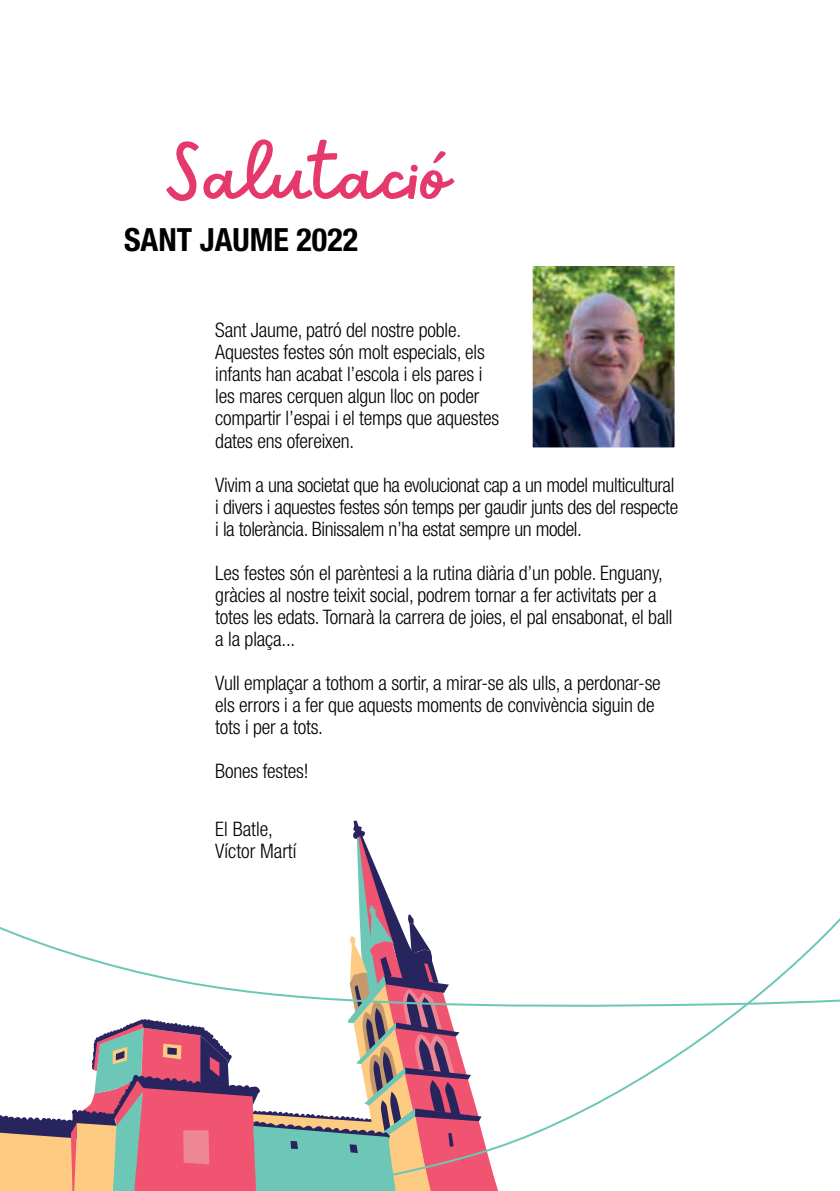
<style>
.page{position:relative;width:840px;height:1191px;background:#fff}
.page>*{position:absolute;margin:0;border:0;box-sizing:border-box;transform-origin:0 0}
.t1{font:91.8px "Sweet Apricot";letter-spacing:-.08em;color:#e5396c}
.t2{font:700 condensed 32px "Helvetica Neue LT Std";color:#000}
.t3{font:300 condensed 20px/22px "Helvetica Neue LT Std";letter-spacing:-.01em;color:#000}
</style>
<div class="page">
<svg style="left:0;top:1019px;width:498px;height:172px"></svg>
<svg style="left:269px;top:820px;width:570px;height:370px"></svg>
<img style="left:532px;top:266px;width:143px;height:182px">
<h1 class="t1" style="left:167px;top:132px;width:289px">Salutació</h1>
<h2 class="t2" style="left:124px;top:220px;width:235px">SANT JAUME 2022</h2>
<p class="t3" style="left:215px;top:319px;width:285px">Sant Jaume, patró del nostre poble.<br>Aquestes festes són molt especials, els infants han acabat l’escola i els pares i les mares cerquen algun lloc on poder compartir l’espai i el temps que aquestes dates ens ofereixen.</p>
<p class="t3" style="left:215px;top:473px;width:464px">Vivim a una societat que ha evolucionat cap a un model multicultural i divers i aquestes festes són temps per gaudir junts des del respecte i la tolerància. Binissalem n’ha estat sempre un model.</p>
<p class="t3" style="left:215px;top:561px;width:458px">Les festes són el parèntesi a la rutina diària d’un poble. Enguany, gràcies al nostre teixit social, podrem tornar a fer activitats per a totes les edats. Tornarà la carrera de joies, el pal ensabonat, el ball a la plaça...</p>
<p class="t3" style="left:215px;top:671px;width:446px">Vull emplaçar a tothom a sortir, a mirar-se als ulls, a perdonar-se els errors i a fer que aquests moments de convivència siguin de tots i per a tots.</p>
<p class="t3" style="left:215px;top:759px;width:95px">Bones festes!</p>
<p class="t3" style="left:215px;top:817px;width:83px">El Batle,<br>Víctor Martí</p>
</div>
